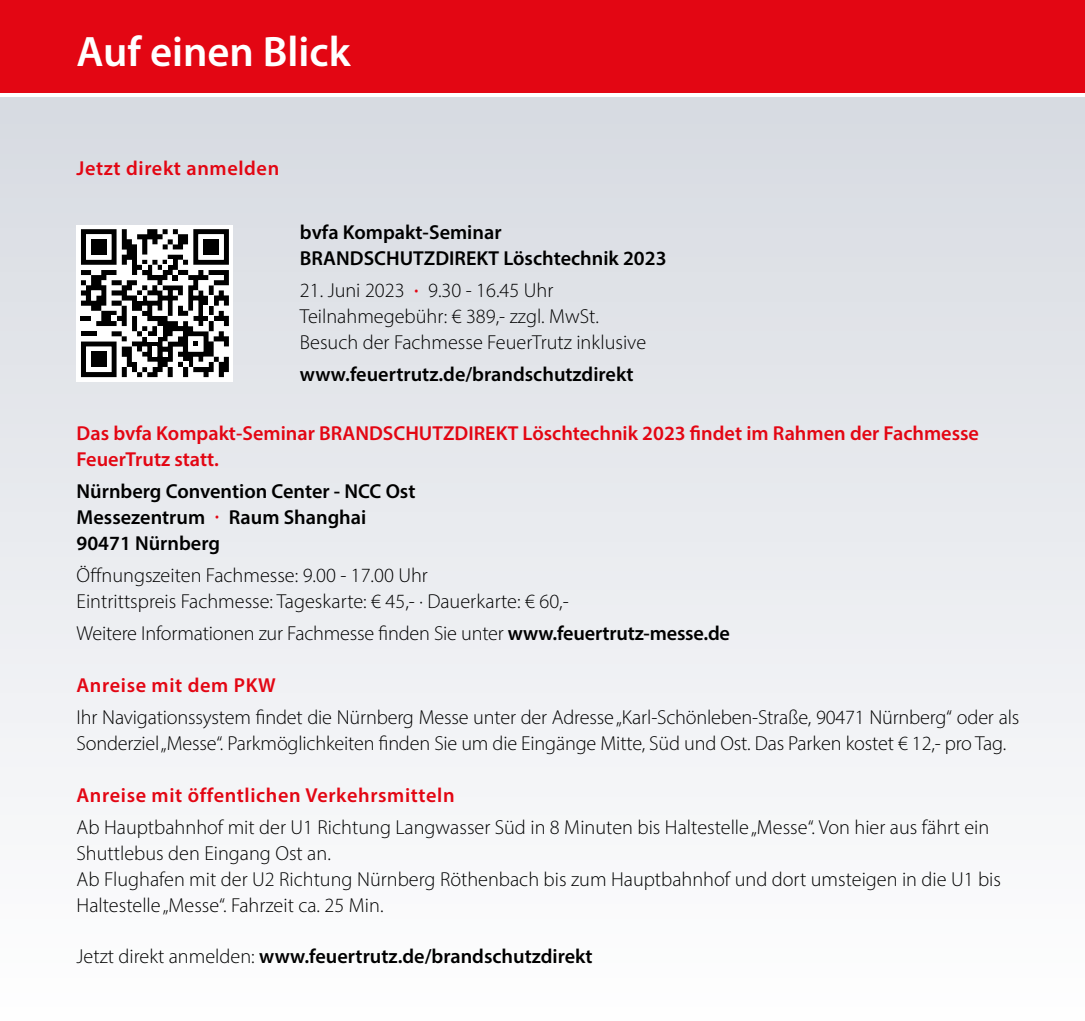
<style>
.page{position:relative;width:1085px;height:1021px;background:#fff}
.page>*{position:absolute;margin:0;border:0;box-sizing:border-box;transform-origin:0 0}
.t1{font:600 42.75px "Myriad Pro";color:#fff}
.t2{font:300 20.25px/25.9px "Myriad Pro";color:#000}
.t3{font:600 20.25px/25.9px "Myriad Pro";color:#000}
.t4{font:600 20.25px/25.9px "Myriad Pro";color:#e30613}
.t5{font:600 20.25px "Myriad Pro";letter-spacing:.03em;color:#e30613}
.s1{font-size:33.75px;color:#e30613}
.s2{font-weight:300;font-size:33.75px;color:#e30613}
.s3{font-weight:600}
.s4{font-weight:300}
</style>
<div class="page">
<div style="left:0;top:97px;width:1084px;height:923px;background:linear-gradient(to bottom,#d7dae1,#fefeff)"></div>
<div style="left:0;top:0;width:1084px;height:92px;background:#e30613"></div>
<div style="left:77px;top:225px;width:156px;height:156px;background:#fff"></div>
<svg style="left:81px;top:229px;width:148px;height:148px"></svg>
<div style="left:91px;top:239px;width:15px;height:15px;background:#000"></div>
<div style="left:203px;top:239px;width:16px;height:15px;background:#000"></div>
<div style="left:91px;top:352px;width:15px;height:15px;background:#000"></div>
<h1 class="t1" style="left:77px;top:24px;width:275px">Auf einen Blick</h1>
<p class="t5" style="left:77px;top:155px;width:204px">Jetzt direkt anmelden</p>
<p class="t3" style="left:300px;top:219px;width:368px">bvfa Kompakt-Seminar<br>BRANDSCHUTZDIREKT Löschtechnik 2023</p>
<p class="t2" style="left:300px;top:277px;width:347px">21. Juni 2023 <span class="s1">·</span> 9.30 - 16.45 Uhr<br>Teilnahmegebühr: € 389,- zzgl. MwSt.<br>Besuch der Fachmesse FeuerTrutz inklusive</p>
<p class="t3" style="left:300px;top:361px;width:335px">www.feuertrutz.de/brandschutzdirekt</p>
<p class="t4" style="left:77px;top:419px;width:903px">Das bvfa Kompakt-Seminar BRANDSCHUTZDIREKT Löschtechnik 2023 findet im Rahmen der Fachmesse<br>FeuerTrutz statt.</p>
<p class="t3" style="left:77px;top:477px;width:340px">Nürnberg Convention Center - NCC Ost<br>Messezentrum <span class="s2">·</span> Raum Shanghai<br>90471 Nürnberg</p>
<p class="t2" style="left:77px;top:562px;width:493px">Öffnungszeiten Fachmesse: 9.00 - 17.00 Uhr<br>Eintrittspreis Fachmesse: Tageskarte: € 45,- · Dauerkarte: € 60,-</p>
<p class="t2" style="left:77px;top:620px;width:655px">Weitere Informationen zur Fachmesse finden Sie unter <span class="s3">www.feuertrutz-messe.de</span></p>
<p class="t5" style="left:77px;top:672px;width:201px">Anreise mit dem PKW</p>
<p class="t2" style="left:77px;top:704px;width:944px">Ihr Navigationssystem findet die Nürnberg Messe unter der Adresse „Karl-Schönleben-Straße, 90471 Nürnberg“ oder als<br>Sonderziel „Messe“. Parkmöglichkeiten finden Sie um die Eingänge Mitte, Süd und Ost. Das Parken kostet € 12,- pro Tag.</p>
<p class="t5" style="left:77px;top:782px;width:379px">Anreise mit öffentlichen Verkehrsmitteln</p>
<p class="t2" style="left:77px;top:814px;width:925px">Ab Hauptbahnhof mit der U1 Richtung Langwasser Süd in 8 Minuten bis Haltestelle „Messe“. Von hier aus fährt ein Shuttlebus den Eingang Ost an.<br>Ab Flughafen mit der U2 Richtung Nürnberg Röthenbach bis zum Hauptbahnhof und dort umsteigen in die U1 bis Haltestelle „Messe“. Fahrzeit ca. 25 Min.</p>
<p class="t3" style="left:77px;top:943px;width:517px"><span class="s4">Jetzt direkt anmelden:</span> www.feuertrutz.de/brandschutzdirekt</p>
</div>
